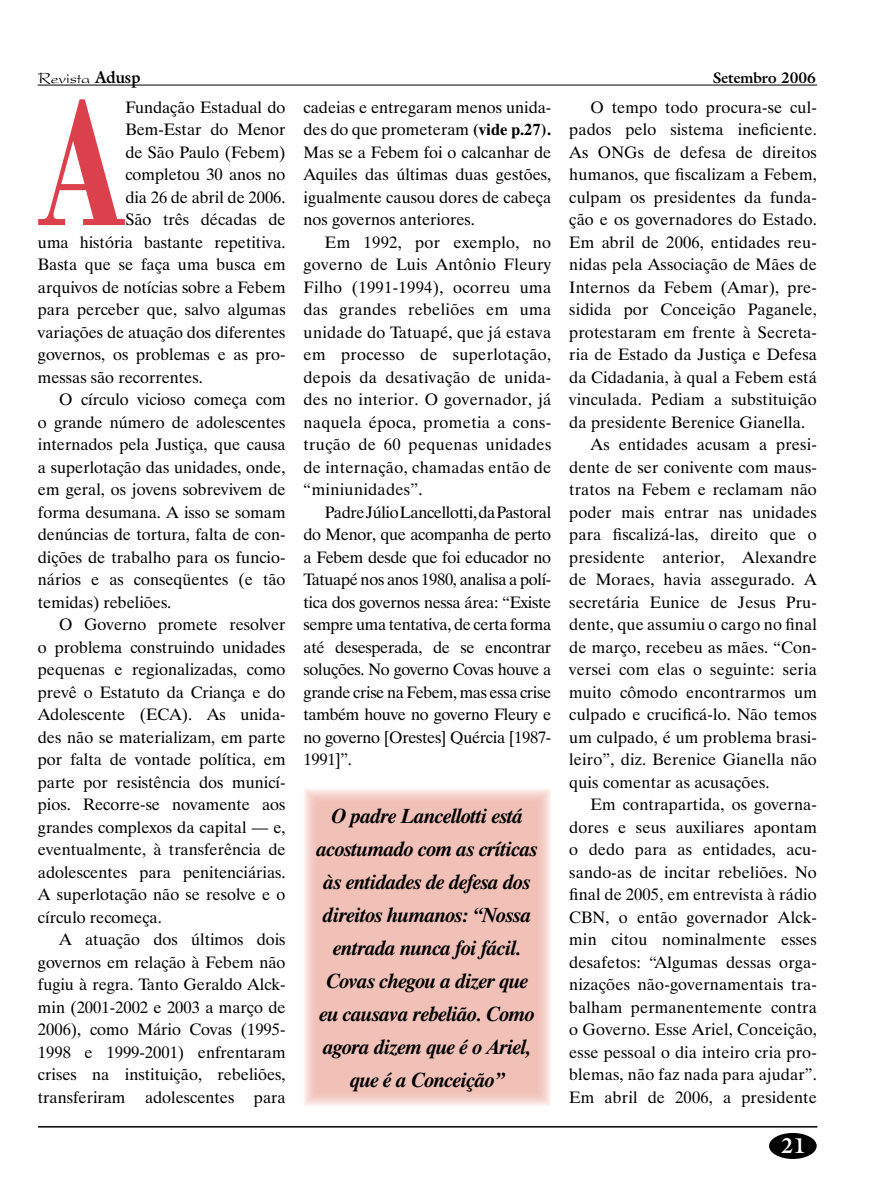
<style>
.page{position:relative;width:893px;height:1191px;background:#fff}
.page>*{position:absolute;margin:0;border:0;box-sizing:border-box;transform-origin:0 0}
.t1{font:700 189.6px "Bodoni BT";color:#db414c;scale:.7 1}
.t2{font:italic 700 21px/33px "Dutch 801 BT";letter-spacing:-.02em;color:#000;text-align:center}
.t3{font:700 21px "Galliard IT Cby BT";color:#fff}
.t4{font:16.5px/22.5px "Dutch 801 BT";color:#000;text-align:justify}
.t5{font:16.5px "President";color:#000}
.t6{font:700 15px "Galliard IT Cby BT";color:#000}
.s1{font-family:"Galliard IT Cby BT";font-weight:700}
.s2{font-weight:700}
</style>
<div class="page">
<hr style="left:38px;top:1126px;width:779px;height:1px;background:#000">
<div style="left:769px;top:1133px;width:48px;height:26px;background:#000;border-radius:50%"></div>
<hr style="left:38px;top:85px;width:779px;height:1px;background:#000">
<div style="left:304px;top:788px;width:247px;height:318px;background:#f1c1b8"></div>
<p class="t5" style="left:38px;top:69px;width:104px">Revista <span class="s1">Adusp</span></p>
<p class="t6" style="left:713px;top:68px;width:104px">Setembro 2006</p>
<h1 class="t1" style="left:38px;top:45px;width:126px">A</h1>
<p class="t4" style="left:125px;top:95px;width:162px">Fundação Estadual do</p>
<p class="t4" style="left:304px;top:95px;width:249px">cadeias e entregaram menos unida&shy;des do que prometeram <span class="s2">(vide p.27).<br></span>Mas se a Febem foi o calcanhar de Aquiles das últimas duas gestões, igualmente causou dores de cabeça nos governos anteriores.</p>
<p class="t4" style="left:304px;top:230px;width:249px;text-indent:21px">Em 1992, por exemplo, no governo de Luis Antônio Fleury Filho (1991-1994), ocorreu uma das grandes rebeliões em uma unidade do Tatuapé, que já estava em processo de superlotação, depois da desativação de unida&shy;des no interior. O governador, já naquela época, prometia a cons&shy;trução de 60 pequenas unidades de internação, chamadas então de “miniunidades”.</p>
<p class="t4" style="left:304px;top:500px;width:249px;text-indent:21px">Padre Júlio Lancellotti, da Pastoral do Menor, que acompanha de perto a Febem desde que foi educador no Tatuapé nos anos 1980, analisa a polí&shy;tica dos governos nessa área: “Existe sempre uma tentativa, de certa forma até desesperada, de se encontrar soluções. No governo Covas houve a grande crise na Febem, mas essa crise também houve no governo Fleury e no governo [Orestes] Quércia [1987- 1991]”.</p>
<p class="t2" style="left:317px;top:799px;width:223px">O padre Lancellotti está acostumado com as críticas às entidades de defesa dos direitos humanos: “Nossa entrada nunca foi fácil.<br>Covas chegou a dizer que eu causava rebelião. Como agora dizem que é o Ariel, que é a Conceição”</p>
<p class="t4" style="left:590px;top:95px;width:228px">O tempo todo procura-se cul-</p>
<p class="t4" style="left:569px;top:118px;width:249px">pados pelo sistema ineficiente.</p>
<p class="t4" style="left:569px;top:140px;width:249px">As ONGs de defesa de direitos</p>
<p class="t4" style="left:569px;top:163px;width:249px">humanos, que fiscalizam a Febem,</p>
<p class="t4" style="left:569px;top:185px;width:249px">culpam os presidentes da funda-</p>
<p class="t4" style="left:569px;top:208px;width:249px">ção e os governadores do Estado.</p>
<p class="t4" style="left:569px;top:230px;width:249px">Em abril de 2006, entidades reu-</p>
<p class="t4" style="left:569px;top:253px;width:249px">nidas pela Associação de Mães de</p>
<p class="t4" style="left:569px;top:275px;width:249px">Internos da Febem (Amar), pre-</p>
<p class="t4" style="left:569px;top:298px;width:249px">sidida por Conceição Paganele,</p>
<p class="t4" style="left:569px;top:320px;width:249px">protestaram em frente à Secreta-</p>
<p class="t4" style="left:569px;top:343px;width:249px">ria de Estado da Justiça e Defesa</p>
<p class="t4" style="left:569px;top:365px;width:249px">da Cidadania, à qual a Febem está</p>
<p class="t4" style="left:569px;top:388px;width:249px">vinculada. Pediam a substituição</p>
<p class="t4" style="left:569px;top:410px;width:238px">da presidente Berenice Gianella.</p>
<p class="t4" style="left:590px;top:433px;width:228px">As entidades acusam a presi-</p>
<p class="t4" style="left:569px;top:455px;width:249px">dente de ser conivente com maus-</p>
<p class="t4" style="left:569px;top:478px;width:249px">tratos na Febem e reclamam não</p>
<p class="t4" style="left:569px;top:500px;width:249px">poder mais entrar nas unidades</p>
<p class="t4" style="left:569px;top:523px;width:249px">para fiscalizá-las, direito que o</p>
<p class="t4" style="left:569px;top:545px;width:249px">presidente anterior, Alexandre</p>
<p class="t4" style="left:569px;top:568px;width:249px">de Moraes, havia assegurado. A</p>
<p class="t4" style="left:569px;top:590px;width:249px">secretária Eunice de Jesus Pru-</p>
<p class="t4" style="left:569px;top:613px;width:249px">dente, que assumiu o cargo no final</p>
<p class="t4" style="left:569px;top:635px;width:249px">de março, recebeu as mães. “Con-</p>
<p class="t4" style="left:569px;top:658px;width:249px">versei com elas o seguinte: seria</p>
<p class="t4" style="left:569px;top:680px;width:249px">muito cômodo encontrarmos um</p>
<p class="t4" style="left:569px;top:703px;width:249px">culpado e crucificá-lo. Não temos</p>
<p class="t4" style="left:569px;top:725px;width:249px">um culpado, é um problema brasi-</p>
<p class="t4" style="left:569px;top:748px;width:249px">leiro”, diz. Berenice Gianella não</p>
<p class="t4" style="left:569px;top:770px;width:202px">quis comentar as acusações.</p>
<p class="t4" style="left:590px;top:793px;width:228px">Em contrapartida, os governa-</p>
<p class="t4" style="left:569px;top:815px;width:249px">dores e seus auxiliares apontam</p>
<p class="t4" style="left:569px;top:838px;width:249px">o dedo para as entidades, acu-</p>
<p class="t4" style="left:569px;top:860px;width:249px">sando-as de incitar rebeliões. No</p>
<p class="t4" style="left:569px;top:883px;width:249px">final de 2005, em entrevista à rádio</p>
<p class="t4" style="left:569px;top:905px;width:249px">CBN, o então governador Alck-</p>
<p class="t4" style="left:569px;top:928px;width:249px">min citou nominalmente esses</p>
<p class="t4" style="left:569px;top:950px;width:249px">desafetos: “Algumas dessas orga-</p>
<p class="t4" style="left:569px;top:973px;width:249px">nizações não-governamentais tra-</p>
<p class="t4" style="left:569px;top:995px;width:249px">balham permanentemente contra</p>
<p class="t4" style="left:569px;top:1018px;width:249px">o Governo. Esse Ariel, Conceição,</p>
<p class="t4" style="left:569px;top:1040px;width:249px">esse pessoal o dia inteiro cria pro-</p>
<p class="t4" style="left:569px;top:1063px;width:249px">blemas, não faz nada para ajudar”.</p>
<p class="t4" style="left:569px;top:1085px;width:249px">Em abril de 2006, a presidente</p>
<p class="t4" style="left:125px;top:118px;width:162px">Bem-Estar do Menor</p>
<p class="t4" style="left:125px;top:140px;width:162px">de São Paulo (Febem)</p>
<p class="t4" style="left:125px;top:163px;width:162px">completou 30 anos no</p>
<p class="t4" style="left:125px;top:185px;width:162px">dia 26 de abril de 2006.</p>
<p class="t4" style="left:125px;top:208px;width:162px">São três décadas de</p>
<p class="t4" style="left:38px;top:230px;width:249px">uma história bastante repetitiva.</p>
<p class="t4" style="left:38px;top:253px;width:249px">Basta que se faça uma busca em</p>
<p class="t4" style="left:38px;top:275px;width:249px">arquivos de notícias sobre a Febem</p>
<p class="t4" style="left:38px;top:298px;width:249px">para perceber que, salvo algumas</p>
<p class="t4" style="left:38px;top:320px;width:249px">variações de atuação dos diferentes</p>
<p class="t4" style="left:38px;top:343px;width:249px">governos, os problemas e as pro-</p>
<p class="t4" style="left:38px;top:365px;width:166px">messas são recorrentes.</p>
<p class="t4" style="left:59px;top:388px;width:228px">O círculo vicioso começa com</p>
<p class="t4" style="left:38px;top:410px;width:249px">o grande número de adolescentes</p>
<p class="t4" style="left:38px;top:433px;width:249px">internados pela Justiça, que causa</p>
<p class="t4" style="left:38px;top:455px;width:249px">a superlotação das unidades, onde,</p>
<p class="t4" style="left:38px;top:478px;width:249px">em geral, os jovens sobrevivem de</p>
<p class="t4" style="left:38px;top:500px;width:249px">forma desumana. A isso se somam</p>
<p class="t4" style="left:38px;top:523px;width:249px">denúncias de tortura, falta de con-</p>
<p class="t4" style="left:38px;top:545px;width:249px">dições de trabalho para os funcio-</p>
<p class="t4" style="left:38px;top:568px;width:249px">nários e as conseqüentes (e tão</p>
<p class="t4" style="left:38px;top:590px;width:135px">temidas) rebeliões.</p>
<p class="t4" style="left:59px;top:613px;width:228px">O Governo promete resolver</p>
<p class="t4" style="left:38px;top:635px;width:249px">o problema construindo unidades</p>
<p class="t4" style="left:38px;top:658px;width:249px">pequenas e regionalizadas, como</p>
<p class="t4" style="left:38px;top:680px;width:249px">prevê o Estatuto da Criança e do</p>
<p class="t4" style="left:38px;top:703px;width:249px">Adolescente (ECA). As unida-</p>
<p class="t4" style="left:38px;top:725px;width:249px">des não se materializam, em parte</p>
<p class="t4" style="left:38px;top:748px;width:249px">por falta de vontade política, em</p>
<p class="t4" style="left:38px;top:770px;width:249px">parte por resistência dos municí-</p>
<p class="t4" style="left:38px;top:793px;width:249px">pios. Recorre-se novamente aos</p>
<p class="t4" style="left:38px;top:815px;width:249px">grandes complexos da capital — e,</p>
<p class="t4" style="left:38px;top:838px;width:249px">eventualmente, à transferência de</p>
<p class="t4" style="left:38px;top:860px;width:249px">adolescentes para penitenciárias.</p>
<p class="t4" style="left:38px;top:883px;width:249px">A superlotação não se resolve e o</p>
<p class="t4" style="left:38px;top:905px;width:125px">círculo recomeça.</p>
<p class="t4" style="left:59px;top:928px;width:228px">A atuação dos últimos dois</p>
<p class="t4" style="left:38px;top:950px;width:249px">governos em relação à Febem não</p>
<p class="t4" style="left:38px;top:973px;width:249px">fugiu à regra. Tanto Geraldo Alck-</p>
<p class="t4" style="left:38px;top:995px;width:249px">min (2001-2002 e 2003 a março de</p>
<p class="t4" style="left:38px;top:1018px;width:249px">2006), como Mário Covas (1995-</p>
<p class="t4" style="left:38px;top:1040px;width:249px">1998 e 1999-2001) enfrentaram</p>
<p class="t4" style="left:38px;top:1063px;width:249px">crises na instituição, rebeliões,</p>
<p class="t4" style="left:38px;top:1085px;width:249px">transferiram adolescentes para</p>
<p class="t3" style="left:781px;top:1132px;width:26px">21</p>
</div>
